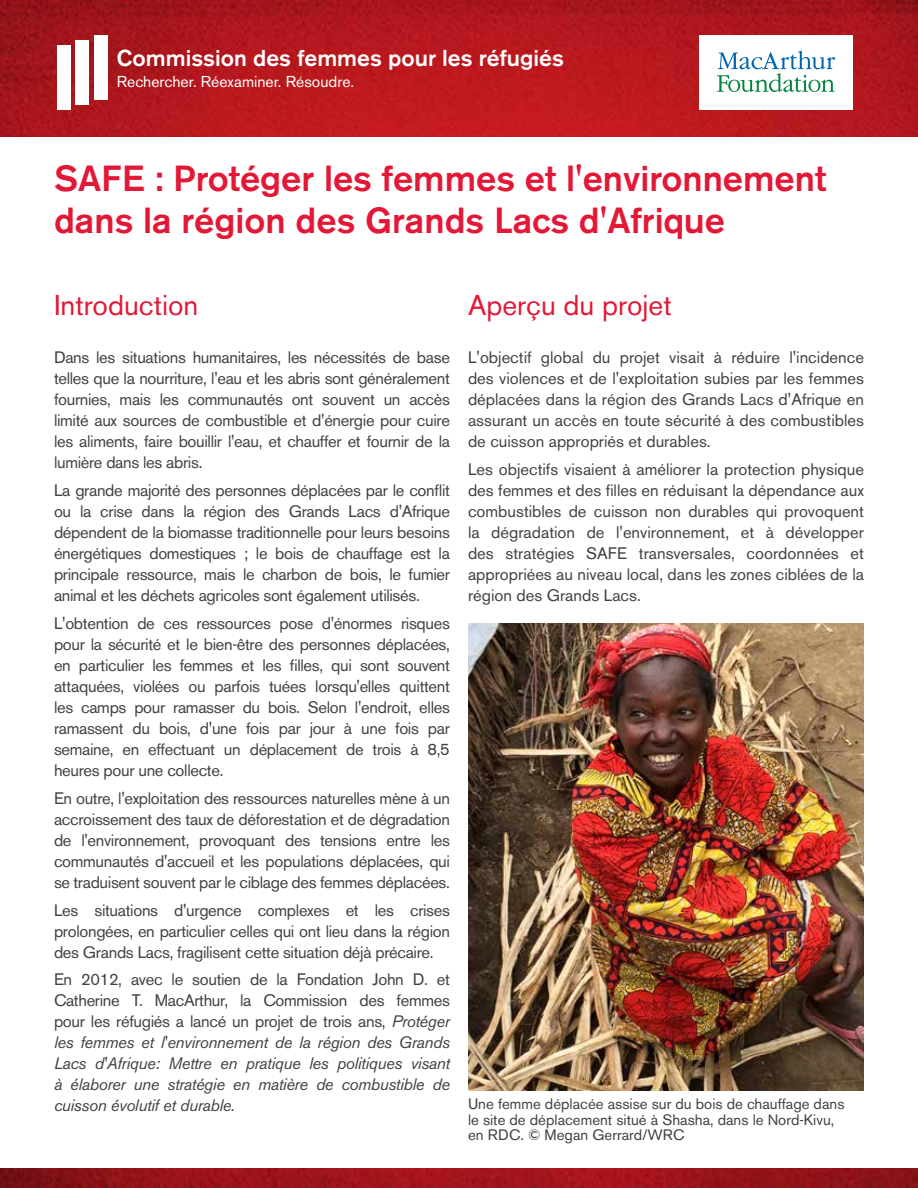
<style>
.page{position:relative;width:918px;height:1188px;background:#fff}
.page>*{position:absolute;margin:0;border:0;box-sizing:border-box;transform-origin:0 0}
.t1{font:500 36px/42px "Akzidenz Grotesk BE";color:#e31837}
.t2{font:28.5px "Akzidenz Grotesk BE";color:#e31837}
.t3{font:500 22.8px "Akzidenz Grotesk BE";color:#fff}
.t4{font:16.5px/21px "Akzidenz Grotesk BE";letter-spacing:-.02em;color:#414042;text-align:justify}
.t5{font:italic 16.5px/21px "Akzidenz Grotesk BE";letter-spacing:-.02em;color:#414042;text-align:justify}
.t6{font:15.75px "Akzidenz Grotesk BE";color:#fff}
.t7{font:15px/15.8px "Akzidenz Grotesk BE";color:#414042}
.s1{font-style:normal}
</style>
<div class="page">
<img style="left:0;top:0;width:918px;height:137px">
<img style="left:0;top:1168px;width:918px;height:20px">
<div style="left:57px;top:45px;width:14px;height:65px;background:#fff"></div>
<div style="left:75px;top:40px;width:14px;height:64px;background:#fff"></div>
<div style="left:94px;top:35px;width:13px;height:65px;background:#fff"></div>
<img style="left:468px;top:624px;width:396px;height:467px">
<div style="left:700px;top:35px;width:153px;height:75px;background:#fff"></div>
<svg style="left:717px;top:51px;width:118px;height:41px"></svg>
<h3 class="t3" style="left:117px;top:44px;width:449px">Commission des femmes pour les réfugiés</h3>
<p class="t6" style="left:117px;top:72px;width:239px">Rechercher. Réexaminer. Résoudre.</p>
<h1 class="t1" style="left:54px;top:157px;width:774px">SAFE : Protéger les femmes et l'environnement dans la région des Grands Lacs d'Afrique</h1>
<h2 class="t2" style="left:54px;top:288px;width:146px">Introduction</h2>
<p class="t4" style="left:54px;top:347px;width:398px">Dans les situations humanitaires, les nécessités de base telles que la nourriture, l'eau et les abris sont généralement fournies, mais les communautés ont souvent un accès limité aux sources de combustible et d'énergie pour cuire les aliments, faire bouillir l'eau, et chauffer et fournir de la lumière dans les abris.</p>
<p class="t4" style="left:54px;top:480px;width:398px">La grande majorité des personnes déplacées par le conflit ou la crise dans la région des Grands Lacs d'Afrique dépendent de la biomasse traditionnelle pour leurs besoins énergétiques domestiques ; le bois de chauffage est la principale ressource, mais le charbon de bois, le fumier animal et les déchets agricoles sont également utilisés.</p>
<p class="t4" style="left:54px;top:613px;width:398px">L'obtention de ces ressources pose d'énormes risques pour la sécurité et le bien-être des personnes déplacées, en particulier les femmes et les filles, qui sont souvent attaquées, violées ou parfois tuées lorsqu'elles quittent les camps pour ramasser du bois. Selon l'endroit, elles ramassent du bois, d'une fois par jour à une fois par semaine, en effectuant un déplacement de trois à 8,5 heures pour une collecte.</p>
<p class="t4" style="left:54px;top:788px;width:398px">En outre, l'exploitation des ressources naturelles mène à un accroissement des taux de déforestation et de dégradation de l'environnement, provoquant des tensions entre les communautés d'accueil et les populations déplacées, qui se traduisent souvent par le ciblage des femmes déplacées.</p>
<p class="t4" style="left:54px;top:899px;width:398px">Les situations d'urgence complexes et les crises prolongées, en particulier celles qui ont lieu dans la région des Grands Lacs, fragilisent cette situation déjà précaire.</p>
<p class="t5" style="left:54px;top:969px;width:398px"><span class="s1">En 2012, avec le soutien de la Fondation John D. et Catherine T. MacArthur, la Commission des femmes pour les réfugiés a lancé un projet de trois ans,</span> Protéger les femmes et l'environnement de la région des Grands Lacs d'Afrique: Mettre en pratique les politiques visant à élaborer une stratégie en matière de combustible de cuisson évolutif et durable.</p>
<h2 class="t2" style="left:468px;top:288px;width:205px">Aperçu du projet</h2>
<p class="t4" style="left:468px;top:347px;width:398px">L'objectif global du projet visait à réduire l'incidence des violences et de l'exploitation subies par les femmes déplacées dans la région des Grands Lacs d'Afrique en assurant un accès en toute sécurité à des combustibles de cuisson appropriés et durables.</p>
<p class="t4" style="left:468px;top:459px;width:398px">Les objectifs visaient à améliorer la protection physique des femmes et des filles en réduisant la dépendance aux combustibles de cuisson non durables qui provoquent la dégradation de l'environnement, et à développer des stratégies SAFE transversales, coordonnées et appropriées au niveau local, dans les zones ciblées de la région des Grands Lacs.</p>
<p class="t7" style="left:468px;top:1096px;width:378px">Une femme déplacée assise sur du bois de chauffage dans le site de déplacement situé à Shasha, dans le Nord-Kivu, en RDC. © Megan Gerrard/WRC</p>
</div>
